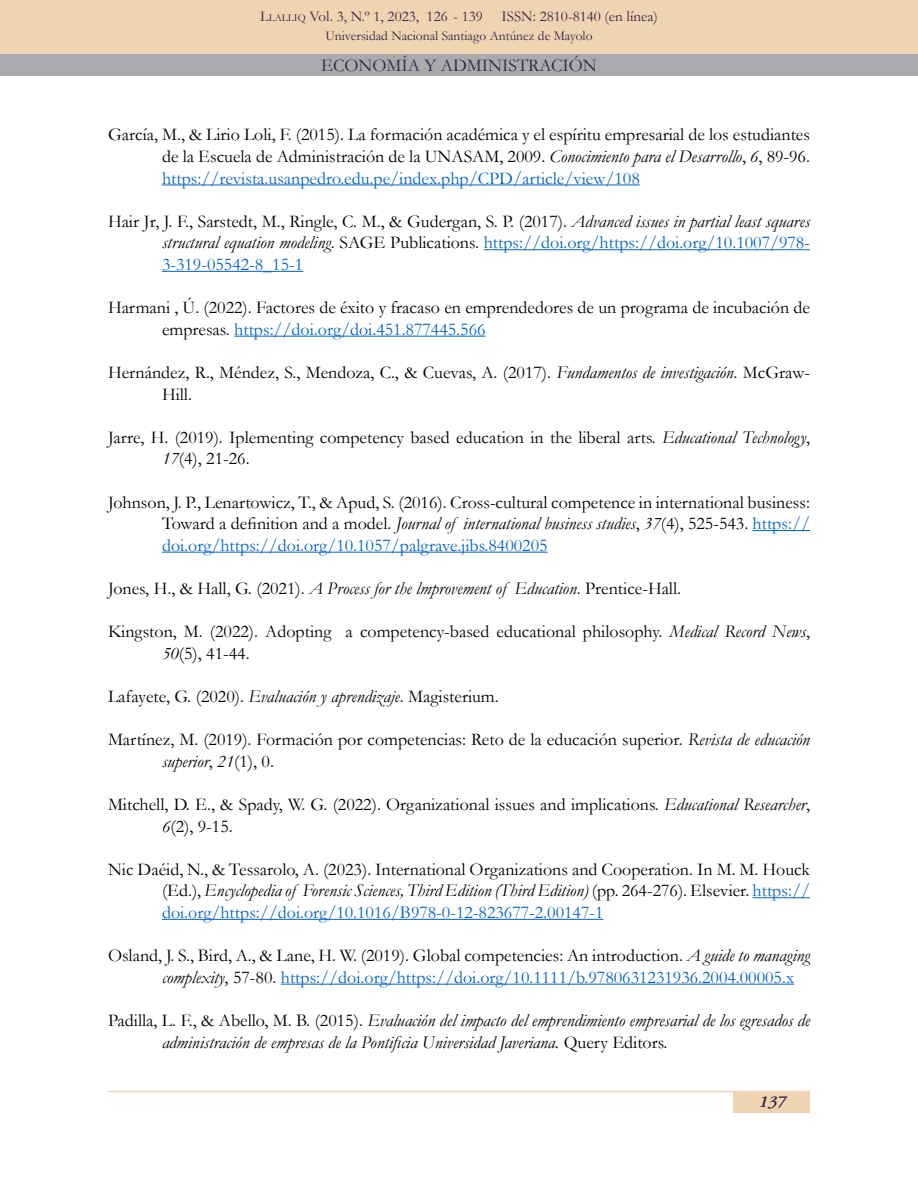
<style>
.page{position:relative;width:918px;height:1188px;background:#fff}
.page>*{position:absolute;margin:0;border:0;box-sizing:border-box;transform-origin:0 0}
.EndNote_Bibliography{font:18px/21.6px "Garamond";color:#000}
.EndNote_Bibliography-2{font:italic 18px/21.6px "Garamond";color:#000}
.t1{font:18px "Garamond";color:#332545}
.t2{font:italic 700 16.5px "Garamond";color:#332545}
.t3{font:15px "Garamond";color:#332545}
.t4{font:13.5px "Garamond";color:#332545}
.s1{font-style:inherit}
.s2{font-size:10.5px}
.s3{font-style:italic}
.s4{color:#0563c1}
.s5{font-style:normal}
</style>
<div class="page">
<div style="left:0;top:54px;width:918px;height:22px;background:#a8aaad"></div>
<div style="left:0;top:0;width:918px;height:54px;background:#f0d4b1"></div>
<hr style="left:108px;top:1091px;width:702px;height:1px;background:#f0d4b1">
<div style="left:734px;top:1091px;width:76px;height:21px;background:#f0d4b1"></div>
<hr style="left:162px;top:185px;width:478px;height:1px;background:#0563c1">
<hr style="left:484px;top:249px;width:326px;height:1px;background:#0563c1">
<hr style="left:162px;top:271px;width:141px;height:1px;background:#0563c1">
<hr style="left:234px;top:336px;width:251px;height:1px;background:#0563c1">
<hr style="left:753px;top:530px;width:57px;height:1px;background:#0563c1">
<hr style="left:162px;top:552px;width:386px;height:1px;background:#0563c1">
<hr style="left:753px;top:897px;width:57px;height:1px;background:#0563c1">
<hr style="left:162px;top:919px;width:441px;height:1px;background:#0563c1">
<hr style="left:281px;top:984px;width:513px;height:1px;background:#0563c1">
<p class="t3" style="left:260px;top:6px;width:160px"><span class="s1">L</span><span class="s2">lalliq</span> Vol. 3, N.º 1, 2023,</p>
<p class="t3" style="left:502px;top:6px;width:158px">ISSN: 2810-8140 (en línea)</p>
<p class="t4" style="left:325px;top:27px;width:269px">Universidad Nacional Santiago Antúnez de Mayolo</p>
<p class="t3" style="left:427px;top:6px;width:58px">126 - 139</p>
<p class="t1" style="left:321px;top:53px;width:277px">E<span class="s1">CONOMÍA</span> Y ADMINISTRACIÓN</p>
<p class="EndNote_Bibliography" style="left:162px;top:123px;width:650px;text-align:justify;text-indent:-54px">García, M., &amp; Lirio Loli, F. (2015). La formación académica y el espíritu empresarial de los estudiantes de la Escuela de Administración de la UNASAM, 2009. <span class="s3">Conocimiento para el Desarrollo</span>, <span class="s3">6</span>, 89-96. <span class="s4">https://revista.usanpedro.edu.pe/index.php/CPD/article/view/108</span></p>
<p class="EndNote_Bibliography" style="left:162px;top:210px;width:650px;text-align:justify;text-indent:-54px">Hair Jr, J. F., Sarstedt, M., Ringle, C. M., &amp; Gudergan, S. P. (2017). <span class="s3">Advanced issues in partial least squares structural equation modeling</span>. SAGE Publications. <span class="s4">https://doi.org/https://doi.org/10.1007/978- 3-319-05542-8_15-1</span></p>
<p class="EndNote_Bibliography" style="left:162px;top:296px;width:650px;text-indent:-54px">Harmani , Ú. (2022). Factores de éxito y fracaso en emprendedores de un programa de incubación de empresas. <span class="s4">https://doi.org/doi.451.877445.566</span></p>
<p class="EndNote_Bibliography" style="left:162px;top:361px;width:650px;text-indent:-54px">Hernández, R., Méndez, S., Mendoza, C., &amp; Cuevas, A. (2017). <span class="s3">Fundamentos de investigación</span>. McGraw-<br>Hill.</p>
<p class="EndNote_Bibliography" style="left:162px;top:426px;width:650px;text-indent:-54px">Jarre, H. (2019). Iplementing competency based education in the liberal arts. <span class="s3">Educational Technology</span>,<br><span class="s3">17</span>(4), 21-26.</p>
<p class="EndNote_Bibliography" style="left:162px;top:491px;width:650px;text-align:justify;text-indent:-54px">Johnson, J. P., Lenartowicz, T., &amp; Apud, S. (2016). Cross-cultural competence in international business:<br>Toward a definition and a model. <span class="s3">Journal of international business studies</span>, <span class="s3">37</span>(4), 525-543. <span class="s4">https:// doi.org/https://doi.org/10.1057/palgrave.jibs.8400205</span></p>
<p class="EndNote_Bibliography" style="left:108px;top:577px;width:575px">Jones, H., &amp; Hall, G. (2021). <span class="s3">A Process for the lmprovement of Education</span>. Prentice-Hall.</p>
<p class="EndNote_Bibliography" style="left:162px;top:620px;width:650px;text-indent:-54px">Kingston, M. (2022). Adopting a competency-based educational philosophy. <span class="s3">Medical Record News</span>,<br><span class="s3">50</span>(5), 41-44.</p>
<p class="EndNote_Bibliography" style="left:108px;top:685px;width:392px">Lafayete, G. (2020). <span class="s3">Evaluación y aprendizaje</span>. Magisterium.</p>
<p class="EndNote_Bibliography" style="left:162px;top:728px;width:649px;text-indent:-54px">Martínez, M. (2019). Formación por competencias: Reto de la educación superior. <span class="s3">Revista de educación superior</span>, <span class="s3">21</span>(1), 0.</p>
<p class="EndNote_Bibliography" style="left:162px;top:793px;width:650px;text-indent:-54px">Mitchell, D. E., &amp; Spady, W. G. (2022). Organizational issues and implications. <span class="s3">Educational Researcher</span>,<br><span class="s3">6</span>(2), 9-15.</p>
<p class="EndNote_Bibliography" style="left:162px;top:858px;width:650px;text-align:justify;text-indent:-54px">Nic Daéid, N., &amp; Tessarolo, A. (2023). International Organizations and Cooperation. In M. M. Houck (Ed.), <span class="s3">Encyclopedia of Forensic Sciences, Third Edition (Third Edition)</span> (pp. 264-276). Elsevier. <span class="s4">https:// doi.org/https://doi.org/10.1016/B978-0-12-823677-2.00147-1</span></p>
<p class="EndNote_Bibliography" style="left:162px;top:944px;width:649px;text-indent:-54px">Osland, J. S., Bird, A., &amp; Lane, H. W. (2019). Global competencies: An introduction. <span class="s3">A guide to managing complexity</span>, 57-80. <span class="s4">https://doi.org/https://doi.org/10.1111/b.9780631231936.2004.00005.x</span></p>
<p class="EndNote_Bibliography-2" style="left:162px;top:1009px;width:650px;text-indent:-54px"><span class="s5">Padilla, L. F., &amp; Abello, M. B. (2015).</span> Evaluación del impacto del emprendimiento empresarial de los egresados de administración de empresas de la Pontificia Universidad Javeriana. <span class="s5">Query Editors.</span></p>
<p class="t2" style="left:758px;top:1093px;width:28px">137</p>
</div>
